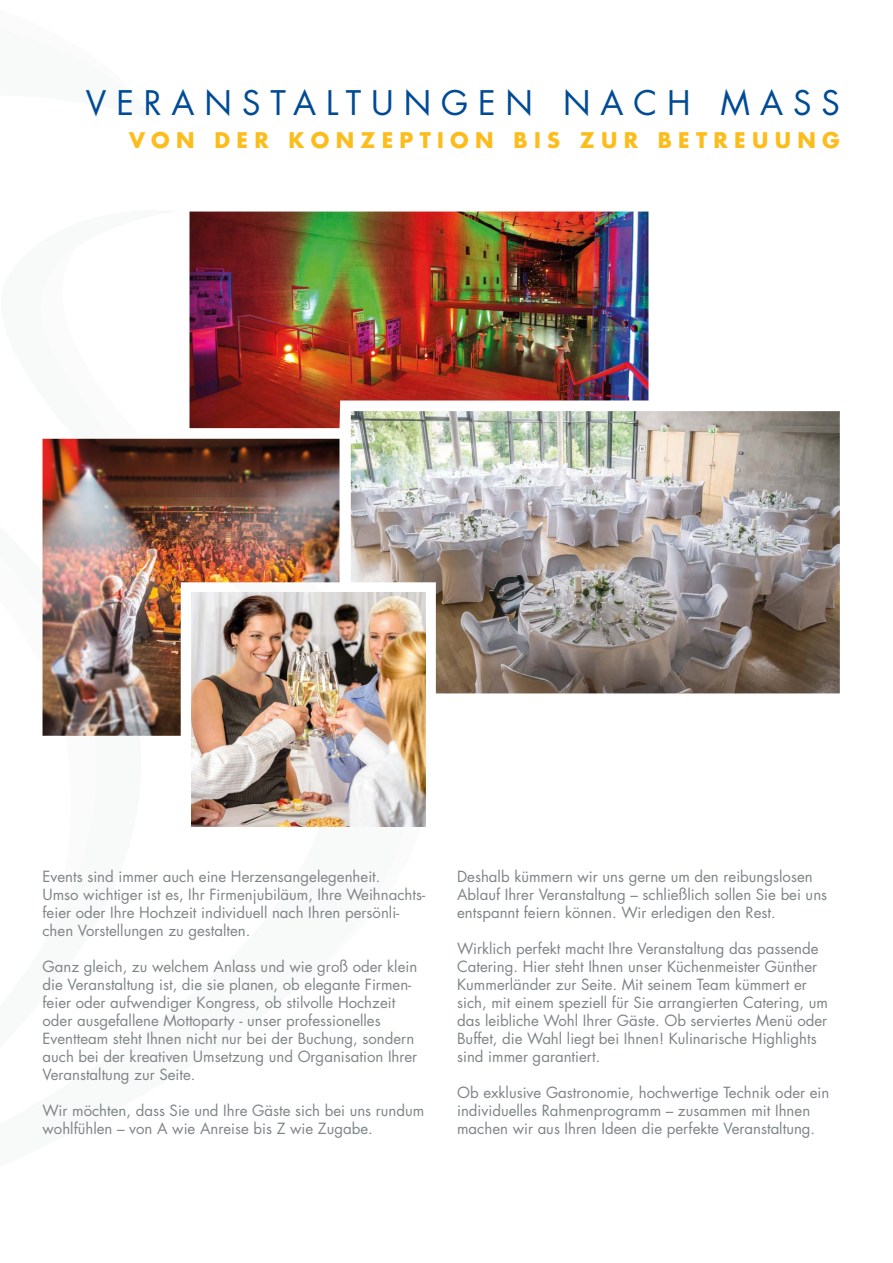
<style>
.page{position:relative;width:893px;height:1263px;background:#fff}
.page>*{position:absolute;margin:0;border:0;box-sizing:border-box;transform-origin:0 0}
.t1{font:33px "Futura Std";letter-spacing:.3em;color:#004b96}
.t2{font:700 21px "Futura Std";letter-spacing:.3em;color:#fcbd1c}
.t3{font:15px/18px "Futura Std";color:#7f8486}
</style>
<div class="page">
<img style="left:189px;top:212px;width:459px;height:216px">
<img style="left:43px;top:439px;width:296px;height:297px">
<img style="left:191px;top:593px;width:234px;height:234px">
<img style="left:351px;top:411px;width:489px;height:282px">
<h1 class="t1" style="left:86px;top:82px;width:755px">VERANSTALTUNGEN NACH MASS</h1>
<h2 class="t2" style="left:129px;top:126px;width:712px">VON DER KONZEPTION BIS ZUR BETREUUNG</h2>
<p class="t3" style="left:43px;top:867px;width:384px">Events sind immer auch eine Herzensangelegenheit.<br>Umso wichtiger ist es, Ihr Firmenjubiläum, Ihre Weihnachts&shy;feier oder Ihre Hochzeit individuell nach Ihren persönli&shy;chen Vorstellungen zu gestalten.</p>
<p class="t3" style="left:43px;top:957px;width:376px">Ganz gleich, zu welchem Anlass und wie groß oder klein die Veranstaltung ist, die sie planen, ob elegante Firmen&shy;feier oder aufwendiger Kongress, ob stilvolle Hochzeit oder ausgefallene Mottoparty - unser professionelles Eventteam steht Ihnen nicht nur bei der Buchung, sondern auch bei der kreativen Umsetzung und Organisation Ihrer Veranstaltung zur Seite.</p>
<p class="t3" style="left:43px;top:1101px;width:383px">Wir möchten, dass Sie und Ihre Gäste sich bei uns rundum wohlfühlen – von A wie Anreise bis Z wie Zugabe.</p>
<p class="t3" style="left:457px;top:867px;width:372px">Deshalb kümmern wir uns gerne um den reibungslosen<br>Ablauf Ihrer Veranstaltung – schließlich sollen Sie bei uns entspannt feiern können. Wir erledigen den Rest.</p>
<p class="t3" style="left:457px;top:939px;width:372px">Wirklich perfekt macht Ihre Veranstaltung das passende Catering. Hier steht Ihnen unser Küchenmeister Günther Kummerländer zur Seite. Mit seinem Team kümmert er sich, mit einem speziell für Sie arrangierten Catering, um das leibliche Wohl Ihrer Gäste. Ob serviertes Menü oder Buffet, die Wahl liegt bei Ihnen! Kulinarische Highlights sind immer garantiert.</p>
<p class="t3" style="left:457px;top:1083px;width:374px">Ob exklusive Gastronomie, hochwertige Technik oder ein individuelles Rahmenprogramm – zusammen mit Ihnen machen wir aus Ihren Ideen die perfekte Veranstaltung.</p>
</div>
